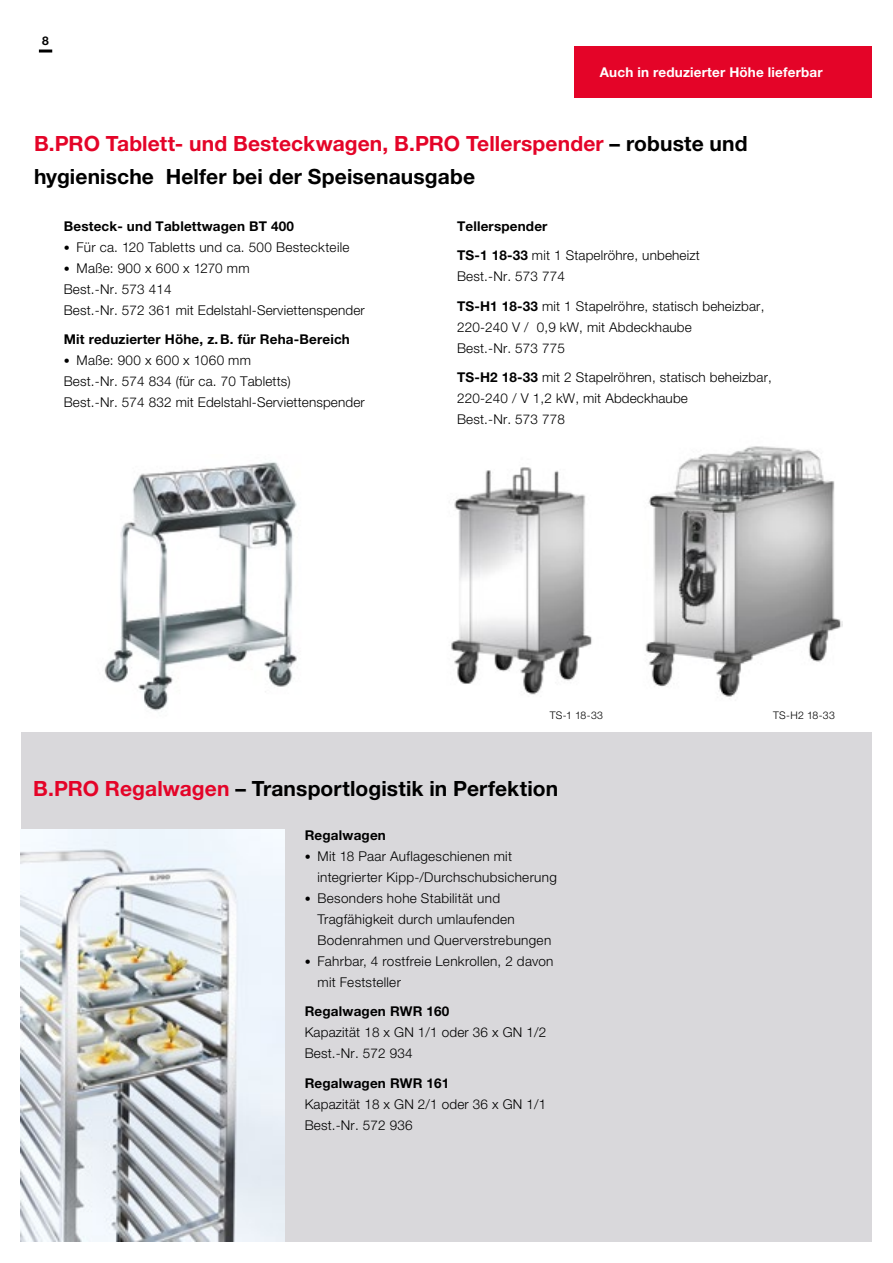
<style>
.page{position:relative;width:893px;height:1263px;background:#fff}
.page>*{position:absolute;margin:0;border:0;box-sizing:border-box;transform-origin:0 0}
.t1{font:700 21px/33px "Helvetica Neue LTW1 G";letter-spacing:.005em;color:#000}
.t2{font:300 13.5px/21px "Helvetica Neue LTW1 G";letter-spacing:.01em;color:#000}
.t3{font:700 13.5px "Helvetica Neue LTW1 G";letter-spacing:.01em;color:#000}
.t4{font:700 13.5px "Helvetica Neue LTW1 G";letter-spacing:.01em;color:#fff}
.t5{font:700 12px "Helvetica Neue LTW1 G";color:#000}
.t6{font:300 10.5px "Helvetica Neue LTW1 G";letter-spacing:.02em;color:#000}
.s1{color:#e40428}
.s2{font-size:12px}
.s3{font-weight:700}
</style>
<div class="page">
<div style="left:21px;top:732px;width:851px;height:510px;background:#d9d8db"></div>
<img style="left:104px;top:462px;width:193px;height:250px">
<img style="left:451px;top:467px;width:141px;height:228px">
<img style="left:20px;top:830px;width:264px;height:411px">
<img style="left:645px;top:446px;width:197px;height:253px">
<div style="left:574px;top:47px;width:298px;height:51px;background:#e40428"></div>
<svg style="left:39px;top:50px;width:13px;height:3px"></svg>
<p class="t5" style="left:42px;top:33px;width:8px">8</p>
<p class="t4" style="left:600px;top:64px;width:224px">Auch in reduzierter Höhe lieferbar</p>
<h1 class="t1" style="left:34px;top:127px;width:715px"><span class="s1">B.PRO Tablett- und Besteckwagen, B.PRO Tellerspender</span> – robuste und hygienische Helfer bei der Speisenausgabe</h1>
<p class="t3" style="left:64px;top:218px;width:232px">Besteck- und Tablettwagen BT 400</p>
<p class="t2" style="left:64px;top:236px;width:287px"><span class="s2">•</span> Für ca. 120 Tabletts und ca. 500 Besteckteile</p>
<p class="t2" style="left:64px;top:257px;width:303px"><span class="s2">•</span> Maße: 900 x 600 x 1270 mm<br>Best.-Nr. 573 414<br>Best.-Nr. 572 361 mit Edelstahl-Serviettenspender</p>
<p class="t3" style="left:64px;top:331px;width:288px">Mit reduzierter Höhe, z. B. für Reha-Bereich</p>
<p class="t2" style="left:64px;top:350px;width:303px"><span class="s2">•</span> Maße: 900 x 600 x 1060 mm<br>Best.-Nr. 574 834 (für ca. 70 Tabletts)<br>Best.-Nr. 574 832 mit Edelstahl-Serviettenspender</p>
<p class="t2" style="left:457px;top:211px;width:244px;line-height:29.5px"><span class="s3">Tellerspender<br>TS-1 18-33</span> mit 1 Stapelröhre, unbeheizt</p>
<p class="t2" style="left:457px;top:262px;width:309px;line-height:29.5px">Best.-Nr. 573 774<br><span class="s3">TS-H1 18-33</span> mit 1 Stapelröhre, statisch beheizbar,</p>
<p class="t2" style="left:457px;top:316px;width:236px">220-240 V / 0,9 kW, mit Abdeckhaube<br>Best.-Nr. 573 775</p>
<p class="t2" style="left:457px;top:367px;width:316px"><span class="s3">TS-H2 18-33</span> mit 2 Stapelröhren, statisch beheizbar,<br>220-240 / V 1,2 kW, mit Abdeckhaube<br>Best.-Nr. 573 778</p>
<p class="t6" style="left:550px;top:709px;width:55px">TS-1 18-33</p>
<p class="t6" style="left:773px;top:709px;width:63px">TS-H2 18-33</p>
<h1 class="t1" style="left:33px;top:772px;width:527px"><span class="s1">B.PRO Regalwagen</span> – Transportlogistik in Perfektion</h1>
<p class="t3" style="left:305px;top:826px;width:83px">Regalwagen</p>
<p class="t2" style="left:317px;top:845px;width:241px;text-indent:-13px"><span class="s2">•</span> Mit 18 Paar Auflageschienen mit integrierter Kipp-/Durchschubsicherung</p>
<p class="t2" style="left:317px;top:887px;width:235px;text-indent:-13px"><span class="s2">•</span> Besonders hohe Stabilität und<br>Tragfähigkeit durch umlaufenden<br>Bodenrahmen und Querverstrebungen</p>
<p class="t2" style="left:317px;top:950px;width:238px;text-indent:-13px"><span class="s2">•</span> Fahrbar, 4 rostfreie Lenkrollen, 2 davon mit Feststeller</p>
<p class="t3" style="left:305px;top:1003px;width:146px">Regalwagen RWR 160</p>
<p class="t2" style="left:305px;top:1022px;width:243px">Kapazität 18 x GN 1/1 oder 36 x GN 1/2<br>Best.-Nr. 572 934</p>
<p class="t3" style="left:305px;top:1074px;width:146px">Regalwagen RWR 161</p>
<p class="t2" style="left:305px;top:1093px;width:243px">Kapazität 18 x GN 2/1 oder 36 x GN 1/1<br>Best.-Nr. 572 936</p>
</div>
